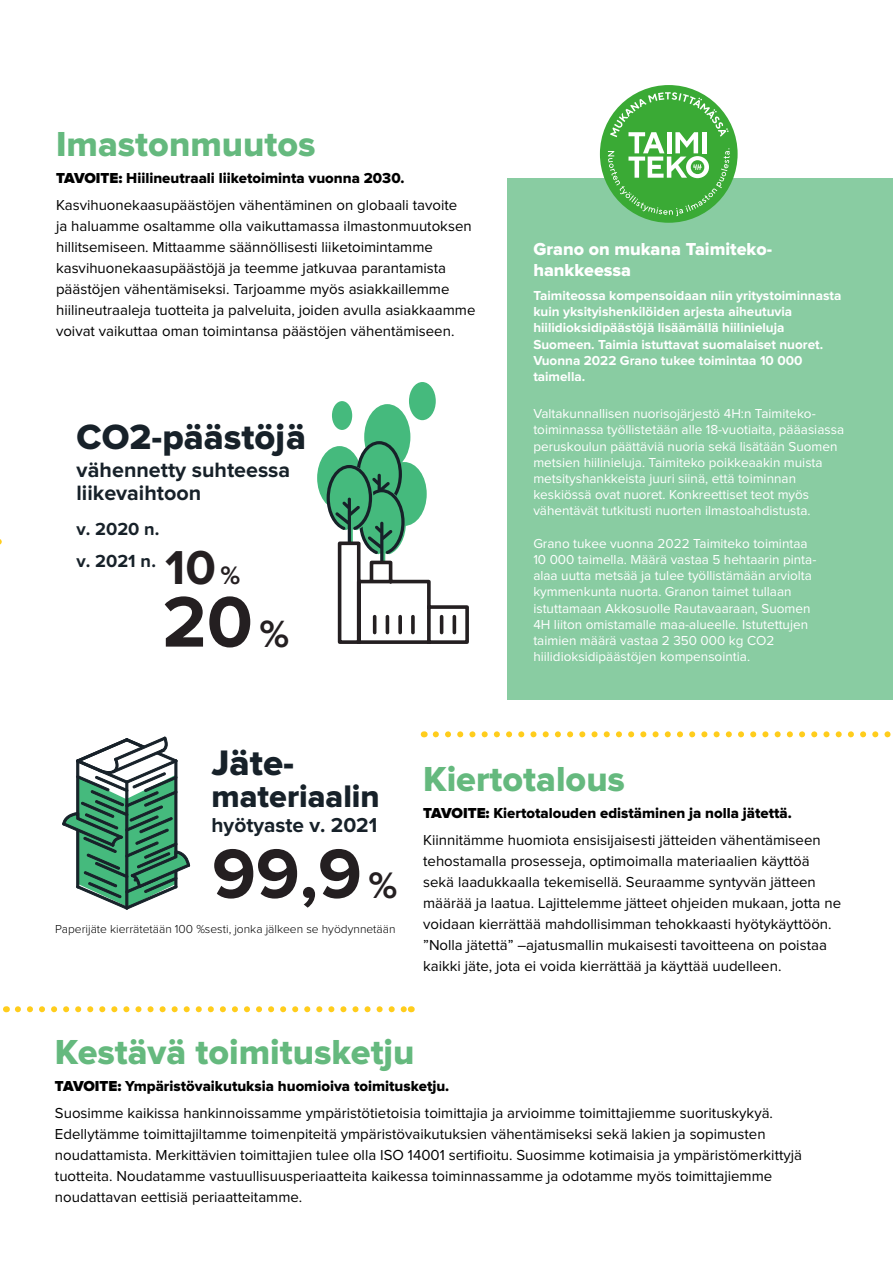
<style>
.page{position:relative;width:893px;height:1263px;background:#fff}
.page>*{position:absolute;margin:0;border:0;box-sizing:border-box;transform-origin:0 0}
.t1{font:700 74.1px "Proxima Nova";color:#241f21}
.t2{font:700 72px "Proxima Nova";color:#241f21}
.t3{font:700 49.35px "Proxima Nova";color:#241f21}
.t4{font:36.75px "Proxima Nova Extrabld";color:#172129}
.t5{font:36.3px "Proxima Nova Extrabld";color:#172129}
.t6{font:36px "Proxima Nova Extrabld";color:#65b97e}
.t7{font:32.4px "Proxima Nova Extrabld";color:#172129}
.t8{font:700 21.45px/22.6px "Proxima Nova";color:#172129}
.t9{font:700 20.85px "Proxima Nova";color:#172129}
.t10{font:700 18.15px/31.8px "Proxima Nova";color:#172129}
.t11{font:18px/21px "Proxima Nova Extrabld";color:#fff}
.t12{font:15px/21px "Proxima Nova";color:#000}
.t13{font:15px "Proxima Nova Extrabld";color:#000}
.t14{font:13.5px/16.2px "Proxima Nova";color:#fff}
.t15{font:700 13.5px/16.2px "Proxima Nova";color:#fff}
.t16{font:300 12px "Proxima Nova";color:#000}
.s1{font-family:"Proxima Nova";font-weight:900}
.s2{font-size:26.25px}
.s3{font-size:39.3px}
.s4{font-size:38.25px}
</style>
<div class="page">
<div style="left:507px;top:178px;width:386px;height:521px;background:#89cca2"></div>
<div style="left:364px;top:404px;width:46px;height:66px;background:#45ba7d;border-radius:50%"></div>
<div style="left:409px;top:382px;width:27px;height:38px;background:#45ba7d;border-radius:50%"></div>
<div style="left:332px;top:401px;width:20px;height:29px;background:#45ba7d;border-radius:50%"></div>
<div style="left:317px;top:446px;width:45px;height:64px;background:#45ba7d;border-radius:50%"></div>
<svg style="left:327px;top:441px;width:142px;height:203px"></svg>
<svg style="left:436px;top:731px;width:455px;height:6px"></svg>
<svg style="left:18px;top:1006px;width:387px;height:6px"></svg>
<div style="left:600px;top:85px;width:138px;height:138px;background:#3aaa35;border-radius:50%"></div>
<svg style="left:608px;top:92px;width:122px;height:124px"></svg>
<svg style="left:62px;top:736px;width:129px;height:174px"></svg>
<h3 class="t6" style="left:56px;top:128px;width:261px">Imastonmuutos</h3>
<p class="t13" style="left:56px;top:172px;width:350px"><span class="s1">TAVOITE:</span> Hiilineutraali liiketoiminta vuonna 2030.</p>
<p class="t12" style="left:56px;top:195px;width:421px">Kasvihuonekaasupäästöjen vähentäminen on globaali tavoite<br>ja haluamme osaltamme olla vaikuttamassa ilmastonmuutoksen hillitsemiseen. Mittaamme säännöllisesti liiketoimintamme kasvihuonekaasupäästöjä ja teemme jatkuvaa parantamista päästöjen vähentämiseksi. Tarjoamme myös asiakkaillemme hiilineutraaleja tuotteita ja palveluita, joiden avulla asiakkaamme voivat vaikuttaa oman toimintansa päästöjen vähentämiseen.</p>
<h3 class="t5" style="left:77px;top:420px;width:231px">CO2-päästöjä</h3>
<h3 class="t8" style="left:77px;top:460px;width:215px">vähennetty suhteessa liikevaihtoon</h3>
<p class="t10" style="left:77px;top:514px;width:84px">v. 2020 n. v. 2021 n.</p>
<h3 class="t3" style="left:165px;top:545px;width:77px">10<span class="s2">%</span></h3>
<h1 class="t1" style="left:162px;top:588px;width:129px">20<span class="s3">%</span></h1>
<p class="t11" style="left:533px;top:239px;width:240px">Grano on mukana Taimiteko&shy;hankkeessa</p>
<p class="t15" style="left:533px;top:288px;width:310px">Taimiteossa kompensoidaan niin yritystoiminnasta kuin yksityishenkilöiden arjesta aiheutuvia hiilidioksidipäästöjä lisäämällä hiilinieluja Suomeen. Taimia istuttavat suomalaiset nuoret.<br>Vuonna 2022 Grano tukee toimintaa 10 000 taimella.</p>
<p class="t14" style="left:533px;top:406px;width:312px">Valtakunnallisen nuorisojärjestö 4H:n Taimiteko&shy;toiminnassa työllistetään alle 18-vuotiaita, pääasiassa peruskoulun päättäviä nuoria sekä lisätään Suomen metsien hiilinieluja. Taimiteko poikkeaakin muista metsityshankkeista juuri siinä, että toiminnan keskiössä ovat nuoret. Konkreettiset teot myös vähentävät tutkitusti nuorten ilmastoahdistusta.</p>
<p class="t14" style="left:533px;top:536px;width:285px">Grano tukee vuonna 2022 Taimiteko toimintaa 10 000 taimella. Määrä vastaa 5 hehtaarin pinta&shy;alaa uutta metsää ja tulee työllistämään arviolta kymmenkunta nuorta. Granon taimet tullaan istuttamaan Akkosuolle Rautavaaraan, Suomen 4H liiton omistamalle maa-alueelle. Istutettujen taimien määrä vastaa 2 350 000 kg CO2 hiilidioksidipäästöjen kompensointia.</p>
<h3 class="t4" style="left:211px;top:746px;width:84px">Jäte-</h3>
<h3 class="t7" style="left:211px;top:782px;width:170px">materiaalin</h3>
<h3 class="t9" style="left:211px;top:816px;width:167px">hyötyaste v. 2021</h3>
<h2 class="t2" style="left:212px;top:841px;width:187px">99,9 <span class="s4">%</span></h2>
<p class="t16" style="left:55px;top:922px;width:342px">Paperijäte kierrätetään 100 %sesti, jonka jälkeen se hyödynnetään</p>
<h3 class="t6" style="left:423px;top:762px;width:203px">Kiertotalous</h3>
<p class="t13" style="left:423px;top:806px;width:370px"><span class="s1">TAVOITE:</span> Kiertotalouden edistäminen ja nolla jätettä.</p>
<p class="t12" style="left:423px;top:830px;width:419px">Kiinnitämme huomiota ensisijaisesti jätteiden vähentämiseen tehostamalla prosesseja, optimoimalla materiaalien käyttöä sekä laadukkaalla tekemisellä. Seuraamme syntyvän jätteen määrää ja laatua. Lajittelemme jätteet ohjeiden mukaan, jotta ne voidaan kierrättää mahdollisimman tehokkaasti hyötykäyttöön. ”Nolla jätettä” –ajatusmallin mukaisesti tavoitteena on poistaa kaikki jäte, jota ei voida kierrättää ja käyttää uudelleen.</p>
<h3 class="t6" style="left:55px;top:1036px;width:361px">Kestävä toimitusketju</h3>
<p class="t13" style="left:55px;top:1079px;width:396px"><span class="s1">TAVOITE:</span> Ympäristövaikutuksia huomioiva toimitusketju.</p>
<p class="t12" style="left:55px;top:1103px;width:749px">Suosimme kaikissa hankinnoissamme ympäristötietoisia toimittajia ja arvioimme toimittajiemme suorituskykyä.<br>Edellytämme toimittajiltamme toimenpiteitä ympäristövaikutuksien vähentämiseksi sekä lakien ja sopimusten noudattamista. Merkittävien toimittajien tulee olla ISO 14001 sertifioitu. Suosimme kotimaisia ja ympäristömerkittyjä tuotteita. Noudatamme vastuullisuusperiaatteita kaikessa toiminnassamme ja odotamme myös toimittajiemme noudattavan eettisiä periaatteitamme.</p>
</div>
